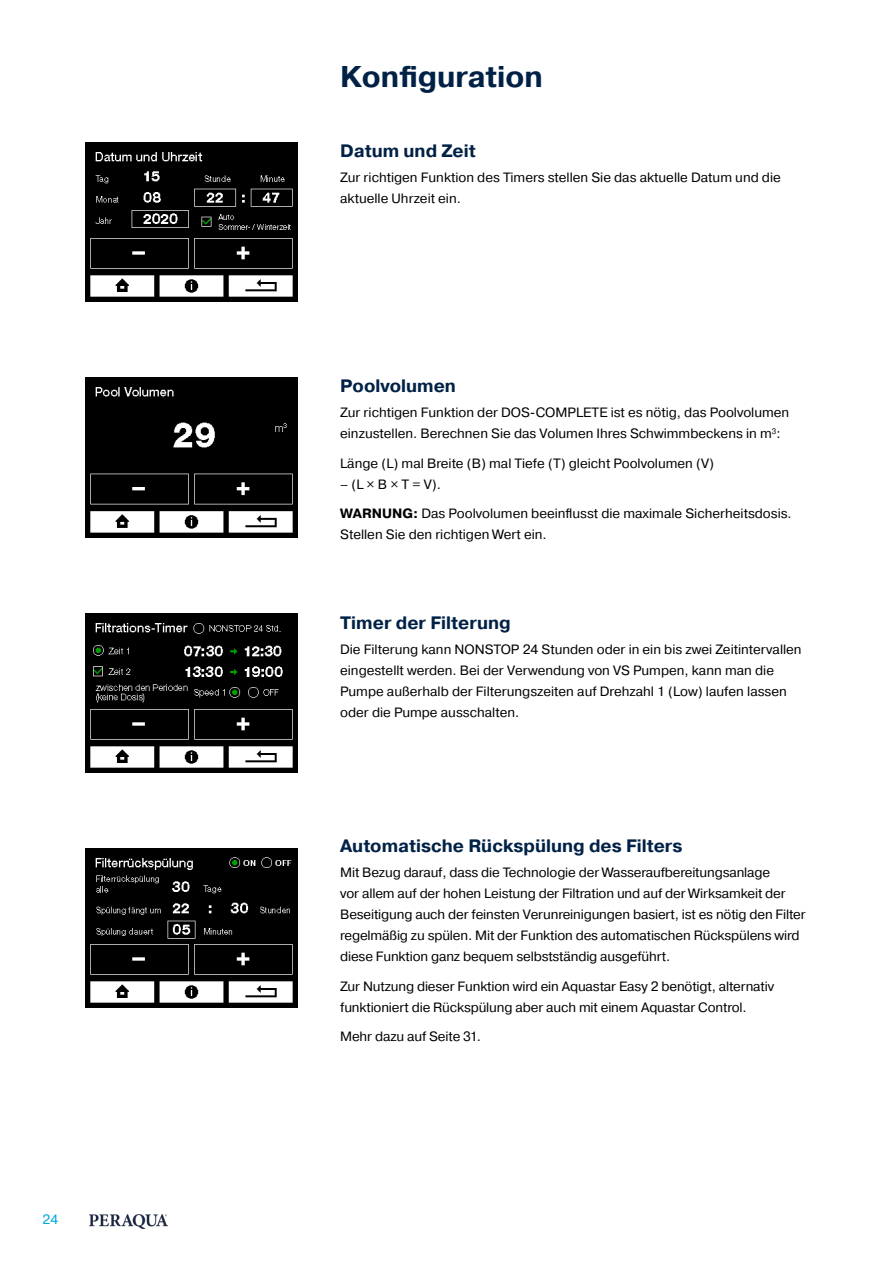
<style>
.page{position:relative;width:893px;height:1263px;background:#fff}
.page>*{position:absolute;margin:0;border:0;box-sizing:border-box;transform-origin:0 0}
.t1{font:700 30px "Pragmatica";color:#002146}
.t2{font:700 18px "Pragmatica";color:#002146}
.t3{font:13.5px/21px "Pragmatica";color:#000}
.t4{font:13.5px "Pragmatica";color:#00a7e1}
.s1{font-weight:700}
</style>
<div class="page">
<img style="left:90px;top:1214px;width:77px;height:14px">
<img style="left:85px;top:378px;width:213px;height:159px">
<img style="left:85px;top:613px;width:213px;height:159px">
<img style="left:85px;top:142px;width:213px;height:160px">
<img style="left:85px;top:848px;width:213px;height:160px">
<p class="t4" style="left:43px;top:1211px;width:17px">24</p>
<h1 class="t1" style="left:340px;top:58px;width:204px">Konfiguration</h1>
<h2 class="t2" style="left:340px;top:139px;width:137px">Datum und Zeit</h2>
<p class="t3" style="left:340px;top:167px;width:442px">Zur richtigen Funktion des Timers stellen Sie das aktuelle Datum und die aktuelle Uhrzeit ein.</p>
<h2 class="t2" style="left:340px;top:374px;width:117px">Poolvolumen</h2>
<p class="t3" style="left:340px;top:402px;width:451px">Zur richtigen Funktion der DOS-COMPLETE ist es nötig, das Poolvolumen einzustellen. Berechnen Sie das Volumen Ihres Schwimmbeckens in m<sup>3</sup>:</p>
<p class="t3" style="left:340px;top:453px;width:375px">Länge (L) mal Breite (B) mal Tiefe (T) gleicht Poolvolumen (V)</p>
<p class="t3" style="left:340px;top:469px;width:453px;line-height:29.5px">– (L × B × T = V).<br><span class="s1">WARNUNG:</span> Das Poolvolumen beeinflusst die maximale Sicherheitsdosis.</p>
<p class="t3" style="left:340px;top:524px;width:208px">Stellen Sie den richtigen Wert ein.</p>
<h2 class="t2" style="left:340px;top:611px;width:172px">Timer der Filterung</h2>
<p class="t3" style="left:340px;top:640px;width:463px">Die Filterung kann NONSTOP 24 Stunden oder in ein bis zwei Zeitintervallen eingestellt werden. Bei der Verwendung von VS Pumpen, kann man die Pumpe außerhalb der Filterungszeiten auf Drehzahl 1 (Low) laufen lassen oder die Pumpe ausschalten.</p>
<h2 class="t2" style="left:340px;top:834px;width:344px">Automatische Rückspülung des Filters</h2>
<p class="t3" style="left:340px;top:862px;width:467px">Mit Bezug darauf, dass die Technologie der Wasseraufbereitungsanlage<br>vor allem auf der hohen Leistung der Filtration und auf der Wirksamkeit der Beseitigung auch der feinsten Verunreinigungen basiert, ist es nötig den Filter regelmäßig zu spülen. Mit der Funktion des automatischen Rückspülens wird diese Funktion ganz bequem selbstständig ausgeführt.</p>
<p class="t3" style="left:340px;top:976px;width:435px">Zur Nutzung dieser Funktion wird ein Aquastar Easy 2 benötigt, alternativ funktioniert die Rückspülung aber auch mit einem Aquastar Control.</p>
<p class="t3" style="left:340px;top:1026px;width:142px">Mehr dazu auf Seite 31.</p>
</div>
